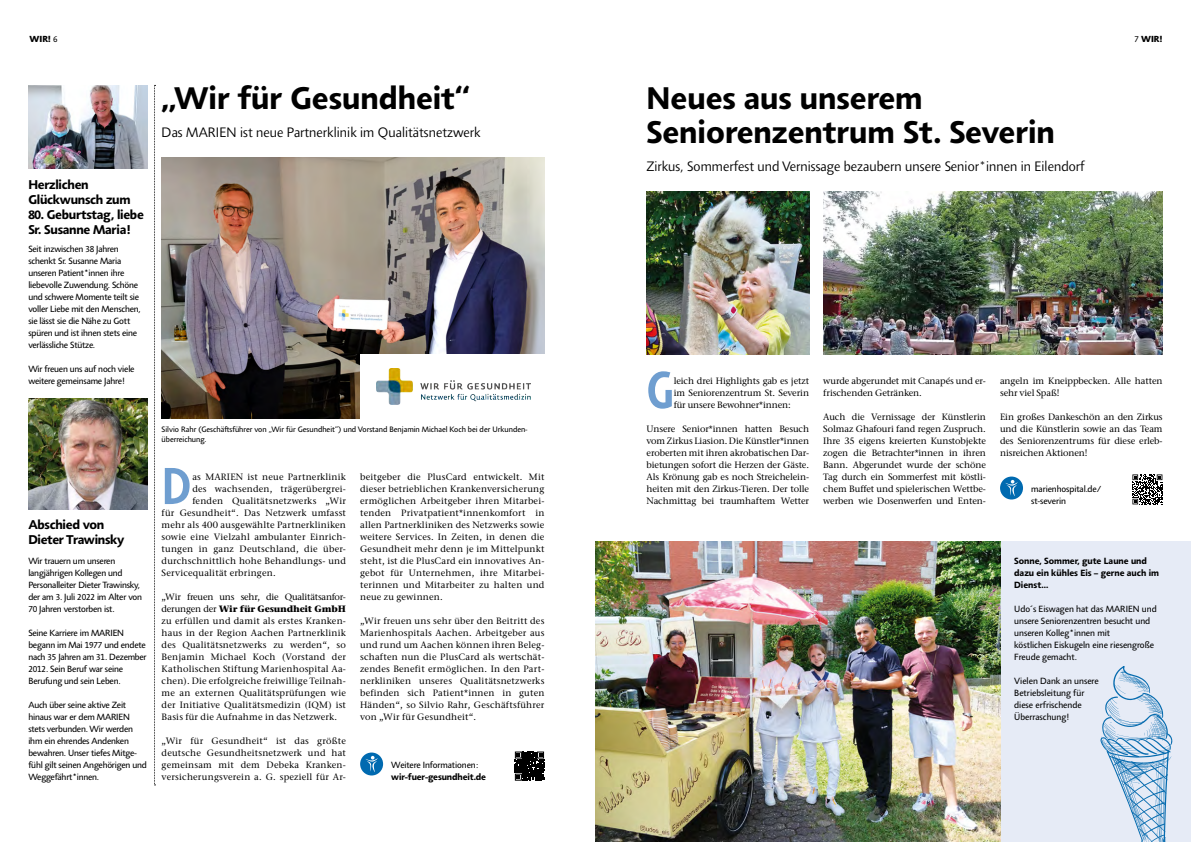
<style>
.page{position:relative;width:1191px;height:842px;background:#fff}
.page>*{position:absolute;margin:0;border:0;box-sizing:border-box;transform-origin:0 0}
.Fliess_Einzug{font:700 condensed 53.1px "Agilita LT Pro";color:#6f9ed0}
.Headline_32_34pt{font:700 32px "Agilita LT Pro";color:#000}
.t1{font:300 14px "Agilita LT Pro";letter-spacing:-.01em;color:#000}
.Headline_32_34pt-2{font:700 13px/15px "Agilita LT Pro";letter-spacing:-.02em;color:#000}
.Fliess_Einzug-2{font:500 9.2px/12px "Stone Ser ITC Std";letter-spacing:.02em;color:#000;text-align:justify}
.Grundtext_Spalte{font:9.2px/12px "Agilita LT Pro";letter-spacing:-.02em;color:#000}
.Fliess_Einzug-3{font:9.2px/12px "Agilita LT Pro";color:#000}
.Fliess_Einzug-4{font:500 9.2px/12px "Stone Ser ITC Std";letter-spacing:-.01em;color:#000}
.Fliess_Einzug-5{font:700 9.2px/12px "Agilita LT Pro";color:#000}
.t2{font:800 9px "Agilita LT Pro";color:#000}
.Headline_32_34pt-3{font:8px/10px "Agilita LT Pro";color:#000}
.s1{font-weight:400}
.s2{font-weight:700}
</style>
<div class="page">
<img style="left:162px;top:158px;width:382px;height:261px">
<img style="left:646px;top:192px;width:163px;height:162px">
<img style="left:823px;top:192px;width:339px;height:162px">
<div style="left:360px;top:354px;width:184px;height:65px;background:#fff"></div>
<img style="left:377px;top:368px;width:153px;height:37px">
<svg style="left:154px;top:85px;width:1px;height:700px"></svg>
<img style="left:28px;top:85px;width:119px;height:84px">
<img style="left:28px;top:399px;width:119px;height:110px">
<div style="left:1000px;top:477px;width:23px;height:22px;background:#006ab0;border-radius:50%"></div>
<svg style="left:1005px;top:480px;width:13px;height:16px"></svg>
<svg style="left:1162px;top:474px;width:1px;height:31px"></svg>
<svg style="left:1132px;top:474px;width:30px;height:31px"></svg>
<div style="left:1000px;top:541px;width:191px;height:301px;background:#e6ebf6"></div>
<img style="left:595px;top:541px;width:405px;height:301px">
<svg style="left:1100px;top:666px;width:73px;height:176px"></svg>
<div style="left:360px;top:752px;width:23px;height:23px;background:#006ab0;border-radius:50%"></div>
<svg style="left:365px;top:756px;width:13px;height:16px"></svg>
<svg style="left:514px;top:751px;width:31px;height:30px"></svg>
<svg style="left:515px;top:751px;width:29px;height:30px"></svg>
<p class="t2" style="left:30px;top:32px;width:30px">WIR! <span class="s1">6</span></p>
<p class="t2" style="left:1134px;top:32px;width:30px"><span class="s1">7</span> WIR!</p>
<p class="Headline_32_34pt-2" style="left:28px;top:177px;width:104px">Herzlichen<br>Glückwunsch zum</p>
<p class="Headline_32_34pt-2" style="left:28px;top:207px;width:117px">80. Geburtstag, liebe<br>Sr. Susanne Maria!</p>
<p class="Grundtext_Spalte" style="left:28px;top:243px;width:114px">Seit inzwischen 38 Jahren schenkt Sr. Susanne Maria unseren Patient*innen ihre liebevolle Zuwendung. Schöne und schwere Momente teilt sie voller Liebe mit den Menschen, sie lässt sie die Nähe zu Gott spüren und ist ihnen stets eine verlässliche Stütze.</p>
<p class="Grundtext_Spalte" style="left:28px;top:363px;width:108px">Wir freuen uns auf noch viele weitere gemeinsame Jahre!</p>
<p class="Headline_32_34pt-2" style="left:28px;top:517px;width:98px">Abschied von<br>Dieter Trawinsky</p>
<p class="Grundtext_Spalte" style="left:28px;top:555px;width:88px">Wir trauern um unseren</p>
<p class="Grundtext_Spalte" style="left:28px;top:567px;width:96px">langjährigen Kollegen und</p>
<p class="Grundtext_Spalte" style="left:28px;top:579px;width:115px">Personalleiter Dieter Trawinsky, der am 3. Juli 2022 im Alter von<br>70 Jahren verstorben ist.</p>
<p class="Grundtext_Spalte" style="left:28px;top:627px;width:120px">Seine Karriere im MARIEN begann im Mai 1977 und endete nach 35 Jahren am 31. Dezember<br>2012. Sein Beruf war seine</p>
<p class="Grundtext_Spalte" style="left:28px;top:675px;width:94px">Berufung und sein Leben.</p>
<p class="Grundtext_Spalte" style="left:28px;top:699px;width:120px">Auch über seine aktive Zeit hinaus war er dem MARIEN stets verbunden. Wir werden ihm ein ehrendes Andenken bewahren. Unser tiefes Mitge&shy;fühl gilt seinen Angehörigen und<br>Weggefährt*innen.</p>
<p class="Headline_32_34pt" style="left:162px;top:74px;width:310px">„Wir für Gesundheit“</p>
<p class="Headline_32_34pt" style="left:646px;top:74px;width:277px">Neues aus unserem</p>
<p class="t1" style="left:162px;top:122px;width:320px">Das MARIEN ist neue Partnerklinik im Qualitätsnetzwerk</p>
<p class="Headline_32_34pt" style="left:646px;top:108px;width:410px">Seniorenzentrum St. Severin</p>
<p class="t1" style="left:646px;top:156px;width:440px">Zirkus, Sommerfest und Vernissage bezaubern unsere Senior*innen in Eilendorf</p>
<p class="Headline_32_34pt-3" style="left:162px;top:424px;width:367px">Silvio Rahr (Geschäftsführer von „Wir für Gesundheit“) und Vorstand Benjamin Michael Koch bei der Urkunden&shy;überreichung.</p>
<p class="Fliess_Einzug" style="left:162px;top:447px;width:31px">D</p>
<p class="Fliess_Einzug-2" style="left:192px;top:471px;width:155px">as MARIEN ist neue Partnerklinik</p>
<p class="Fliess_Einzug-2" style="left:192px;top:483px;width:155px">des wachsenden, trägerübergrei-</p>
<p class="Fliess_Einzug-2" style="left:192px;top:495px;width:155px">fenden Qualitätsnetzwerks „Wir</p>
<p class="Fliess_Einzug-2" style="left:162px;top:507px;width:186px">für Gesundheit“. Das Netzwerk umfasst</p>
<p class="Fliess_Einzug-2" style="left:162px;top:519px;width:186px">mehr als 400 ausgewählte Partnerkliniken</p>
<p class="Fliess_Einzug-2" style="left:162px;top:531px;width:186px">sowie eine Vielzahl ambulanter Einrich-</p>
<p class="Fliess_Einzug-2" style="left:162px;top:543px;width:186px">tungen in ganz Deutschland, die über-</p>
<p class="Fliess_Einzug-2" style="left:162px;top:555px;width:186px">durchschnittlich hohe Behandlungs- und</p>
<p class="Fliess_Einzug-2" style="left:162px;top:567px;width:116px">Servicequalität erbringen.</p>
<p class="Fliess_Einzug-2" style="left:162px;top:591px;width:186px">„Wir freuen uns sehr, die Qualitätsanfor&shy;derungen der <span class="s2">Wir für Gesundheit GmbH </span>zu erfüllen und damit als erstes Kranken&shy;haus in der Region Aachen Partnerklinik des Qualitätsnetzwerks zu werden“, so Benjamin Michael Koch (Vorstand der Katholischen Stiftung Marienhospital Aa&shy;chen). Die erfolgreiche freiwillige Teilnah&shy;me an externen Qualitätsprüfungen wie der Initiative Qualitätsmedizin (IQM) ist Basis für die Aufnahme in das Netzwerk.</p>
<p class="Fliess_Einzug-2" style="left:162px;top:735px;width:186px">„Wir für Gesundheit“ ist das größte deutsche Gesundheitsnetzwerk und hat gemeinsam mit dem Debeka Kranken&shy;versicherungsverein a. G. speziell für Ar-</p>
<p class="Fliess_Einzug-2" style="left:360px;top:471px;width:186px">beitgeber die PlusCard entwickelt. Mit dieser betrieblichen Krankenversicherung ermöglichen Arbeitgeber ihren Mitarbei&shy;tenden Privatpatient*innenkomfort in allen Partnerkliniken des Netzwerks sowie weitere Services. In Zeiten, in denen die Gesundheit mehr denn je im Mittelpunkt steht, ist die PlusCard ein innovatives An&shy;gebot für Unternehmen, ihre Mitarbei&shy;terinnen und Mitarbeiter zu halten und neue zu gewinnen.</p>
<p class="Fliess_Einzug-2" style="left:360px;top:615px;width:186px">„Wir freuen uns sehr über den Beitritt des Marienhospitals Aachen. Arbeitgeber aus und rund um Aachen können ihren Beleg&shy;schaften nun die PlusCard als wertschät&shy;zendes Benefit ermöglichen. In den Part&shy;nerkliniken unseres Qualitätsnetzwerks befinden sich Patient*innen in guten Händen“, so Silvio Rahr, Geschäftsführer von „Wir für Gesundheit“.</p>
<p class="Fliess_Einzug-3" style="left:391px;top:759px;width:89px">Weitere Informationen:</p>
<p class="Fliess_Einzug-5" style="left:391px;top:771px;width:96px">wir-fuer-gesundheit.de</p>
<p class="Fliess_Einzug" style="left:646px;top:351px;width:29px">G</p>
<p class="Fliess_Einzug-2" style="left:673px;top:375px;width:137px">leich drei Highlights gab es jetzt im Seniorenzentrum St. Severin für unsere Bewohner*innen:</p>
<p class="Fliess_Einzug-2" style="left:646px;top:423px;width:164px">Unsere Senior*innen hatten Besuch vom Zirkus Liasion. Die Künstler*innen eroberten mit ihren akrobatischen Dar&shy;bietungen sofort die Herzen der Gäste.<br>Als Krönung gab es noch Streichelein&shy;heiten mit den Zirkus-Tieren. Der tolle Nachmittag bei traumhaftem Wetter</p>
<p class="Fliess_Einzug-4" style="left:823px;top:375px;width:164px">wurde abgerundet mit Canapés und er&shy;frischenden Getränken.</p>
<p class="Fliess_Einzug-2" style="left:823px;top:411px;width:164px">Auch die Vernissage der Künstlerin Solmaz Ghafouri fand regen Zuspruch.<br>Ihre 35 eigens kreierten Kunstobjekte zogen die Betrachter*innen in ihren Bann. Abgerundet wurde der schöne Tag durch ein Sommerfest mit köstli&shy;chem Buffet und spielerischen Wettbe&shy;werben wie Dosenwerfen und Enten-</p>
<p class="Fliess_Einzug-4" style="left:1000px;top:375px;width:164px">angeln im Kneippbecken. Alle hatten sehr viel Spaß!</p>
<p class="Fliess_Einzug-2" style="left:1000px;top:411px;width:164px">Ein großes Dankeschön an den Zirkus und die Künstlerin sowie an das Team des Seniorenzentrums für diese erleb&shy;nisreichen Aktionen!</p>
<p class="Fliess_Einzug-3" style="left:1031px;top:483px;width:72px">marienhospital.de/</p>
<p class="Fliess_Einzug-3" style="left:1031px;top:495px;width:36px">st-severin</p>
<p class="Fliess_Einzug-5" style="left:1014px;top:555px;width:146px">Sonne, Sommer, gute Laune und dazu ein kühles Eis – gerne auch im<br>Dienst...</p>
<p class="Fliess_Einzug-3" style="left:1014px;top:603px;width:144px">Udo´s Eiswagen hat das MARIEN und</p>
<p class="Fliess_Einzug-3" style="left:1014px;top:615px;width:137px">unsere Seniorenzentren besucht und unseren Kolleg*innen mit</p>
<p class="Fliess_Einzug-3" style="left:1014px;top:639px;width:141px">köstlichen Eiskugeln eine riesengroße<br>Freude gemacht.</p>
<p class="Fliess_Einzug-3" style="left:1014px;top:675px;width:86px">Vielen Dank an unsere</p>
<p class="Fliess_Einzug-3" style="left:1014px;top:687px;width:72px">Betriebsleitung für</p>
<p class="Fliess_Einzug-3" style="left:1014px;top:699px;width:69px">diese erfrischende</p>
<p class="Fliess_Einzug-3" style="left:1014px;top:711px;width:56px">Überraschung!</p>
</div>
